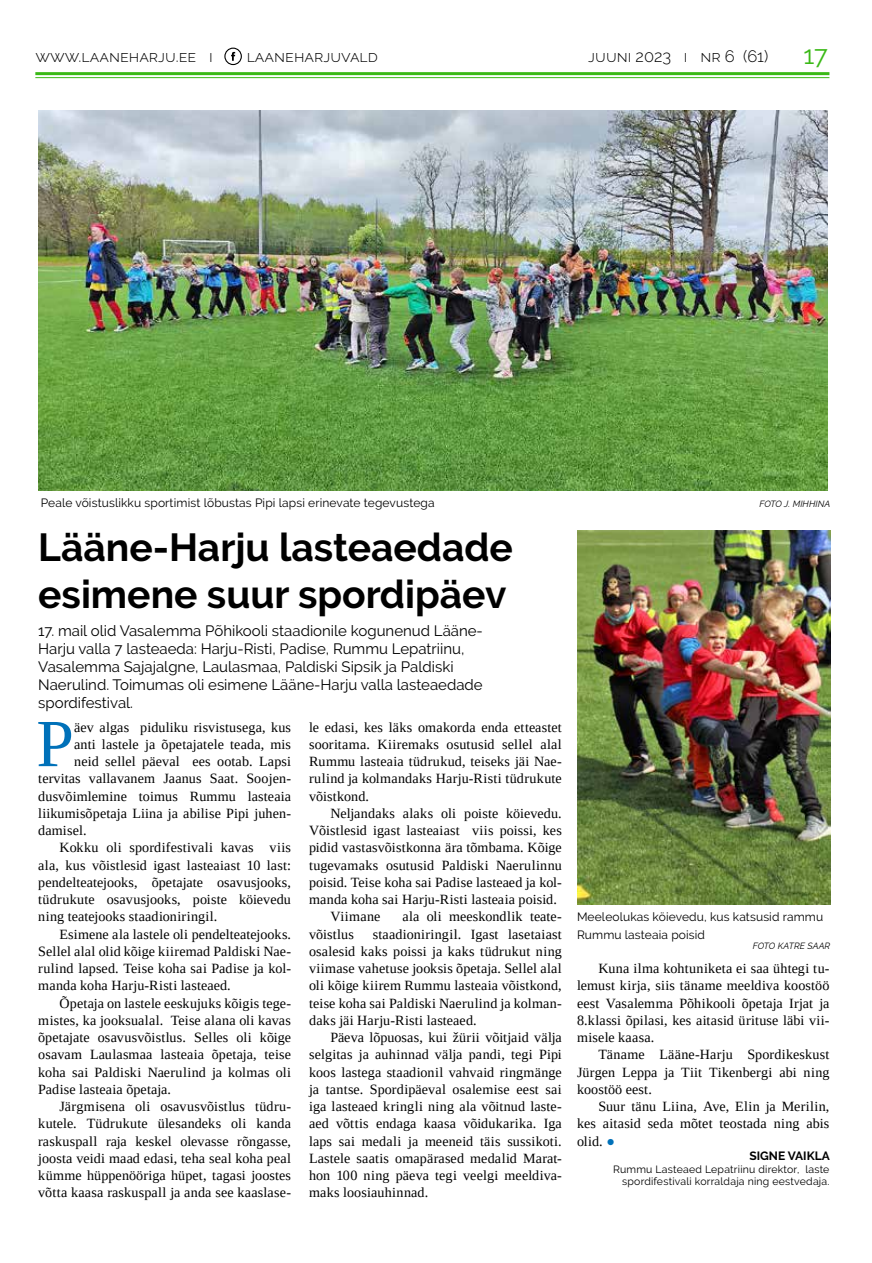
<style>
.page{position:relative;width:872px;height:1263px;background:#fff}
.page>*{position:absolute;margin:0;border:0;box-sizing:border-box;transform-origin:0 0}
.t1{font:67.5px "Tinos";color:#0071b9}
.t2{font:700 39px/46.8px "Raleway";color:#000}
.t3{font:25.5px "Raleway";color:#3ab916}
.t4{font:300 16.5px "Raleway";color:#000}
.t5{font:15px/18px "Raleway";color:#000}
.t6{font:14.1px/17.2px "Tinos";letter-spacing:.01em;color:#000;text-align:justify}
.t7{font:12px/17.2px "Raleway";letter-spacing:.01em;color:#000}
.t8{font:700 12px "Raleway";color:#000}
.t9{font:10.5px/12.6px "Raleway";letter-spacing:.02em;color:#000;text-align:right}
.t10{font:italic 9px "Raleway";letter-spacing:.01em;color:#000}
.s1{color:#0071b9}
</style>
<div class="page">
<svg style="left:224px;top:48px;width:18px;height:17px"></svg>
<hr style="left:35px;top:72px;width:794px;height:3px;background:#3ab916">
<hr style="left:35px;top:77px;width:794px;height:1px;background:#3ab916">
<img style="left:577px;top:531px;width:253px;height:373px">
<img style="left:38px;top:111px;width:789px;height:379px">
<p class="t4" style="left:35px;top:47px;width:179px">www.laaneharju.ee i</p>
<p class="t4" style="left:247px;top:47px;width:133px">laaneharjuvald</p>
<p class="t4" style="left:588px;top:47px;width:181px">juuni 2023 i nr 6 (61)</p>
<h3 class="t3" style="left:803px;top:40px;width:26px">17</h3>
<p class="t7" style="left:41px;top:494px;width:395px">Peale võistuslikku sportimist lõbustas Pipi lapsi erinevate tegevustega</p>
<p class="t10" style="left:759px;top:499px;width:73px">FOTO J. MIHHINA</p>
<h2 class="t2" style="left:38px;top:524px;width:476px">Lääne-Harju lasteaedade esimene suur spordipäev</h2>
<p class="t5" style="left:38px;top:622px;width:446px">17. mail olid Vasalemma Põhikooli staadionile kogunenud Lääne-Harju valla 7 lasteaeda: Harju-Risti, Padise, Rummu Lepatriinu, Vasalemma Sajajalgne, Laulasmaa, Paldiski Sipsik ja Paldiski Naerulind. Toimumas oli esimene Lääne-Harju valla lasteaedade spordifestival.</p>
<h1 class="t1" style="left:36px;top:700px;width:39px">P</h1>
<p class="t6" style="left:74px;top:718px;width:218px">äev algas piduliku risvistusega, kus</p>
<p class="t6" style="left:74px;top:735px;width:218px">anti lastele ja õpetajatele teada, mis</p>
<p class="t6" style="left:74px;top:753px;width:218px">neid sellel päeval ees ootab. Lapsi</p>
<p class="t6" style="left:38px;top:770px;width:254px">tervitas vallavanem Jaanus Saat. Soojen-</p>
<p class="t6" style="left:38px;top:787px;width:254px">dusvõimlemine toimus Rummu lasteaia</p>
<p class="t6" style="left:38px;top:804px;width:254px">liikumisõpetaja Liina ja abilise Pipi juhen-</p>
<p class="t6" style="left:38px;top:822px;width:50px">damisel.</p>
<p class="t6" style="left:60px;top:839px;width:233px">Kokku oli spordifestivali kavas viis</p>
<p class="t6" style="left:38px;top:856px;width:254px">ala, kus võistlesid igast lasteaiast 10 last:</p>
<p class="t6" style="left:38px;top:873px;width:254px">pendelteatejooks, õpetajate osavusjooks,</p>
<p class="t6" style="left:38px;top:891px;width:254px">tüdrukute osavusjooks, poiste köievedu</p>
<p class="t6" style="left:38px;top:908px;width:181px">ning teatejooks staadioniringil.</p>
<p class="t6" style="left:60px;top:925px;width:233px">Esimene ala lastele oli pendelteatejooks.</p>
<p class="t6" style="left:38px;top:942px;width:254px">Sellel alal olid kõige kiiremad Paldiski Nae-</p>
<p class="t6" style="left:38px;top:960px;width:254px">rulind lapsed. Teise koha sai Padise ja kol-</p>
<p class="t6" style="left:38px;top:977px;width:194px">manda koha Harju-Risti lasteaed.</p>
<p class="t6" style="left:60px;top:994px;width:233px">Õpetaja on lastele eeskujuks kõigis tege-</p>
<p class="t6" style="left:38px;top:1011px;width:254px">mistes, ka jooksualal. Teise alana oli kavas</p>
<p class="t6" style="left:38px;top:1029px;width:254px">õpetajate osavusvõistlus. Selles oli kõige</p>
<p class="t6" style="left:38px;top:1046px;width:254px">osavam Laulasmaa lasteaia õpetaja, teise</p>
<p class="t6" style="left:38px;top:1063px;width:254px">koha sai Paldiski Naerulind ja kolmas oli</p>
<p class="t6" style="left:38px;top:1080px;width:134px">Padise lasteaia õpetaja.</p>
<p class="t6" style="left:60px;top:1098px;width:233px">Järgmisena oli osavusvõistlus tüdru-</p>
<p class="t6" style="left:38px;top:1115px;width:254px">kutele. Tüdrukute ülesandeks oli kanda</p>
<p class="t6" style="left:38px;top:1132px;width:254px">raskuspall raja keskel olevasse rõngasse,</p>
<p class="t6" style="left:38px;top:1149px;width:254px">joosta veidi maad edasi, teha seal koha peal</p>
<p class="t6" style="left:38px;top:1167px;width:254px">kümme hüppenööriga hüpet, tagasi joostes</p>
<p class="t6" style="left:38px;top:1184px;width:254px">võtta kaasa raskuspall ja anda see kaaslase-</p>
<p class="t6" style="left:309px;top:718px;width:254px">le edasi, kes läks omakorda enda etteastet sooritama. Kiiremaks osutusid sellel alal Rummu lasteaia tüdrukud, teiseks jäi Nae&shy;rulind ja kolmandaks Harju-Risti tüdrukute võistkond.</p>
<p class="t6" style="left:330px;top:804px;width:233px">Neljandaks alaks oli poiste köievedu.</p>
<p class="t6" style="left:309px;top:822px;width:254px">Võistlesid igast lasteaiast viis poissi, kes</p>
<p class="t6" style="left:309px;top:839px;width:254px">pidid vastasvõistkonna ära tõmbama. Kõige</p>
<p class="t6" style="left:309px;top:856px;width:254px">tugevamaks osutusid Paldiski Naerulinnu</p>
<p class="t6" style="left:309px;top:873px;width:254px">poisid. Teise koha sai Padise lasteaed ja kol-</p>
<p class="t6" style="left:309px;top:891px;width:249px">manda koha sai Harju-Risti lasteaia poisid.</p>
<p class="t6" style="left:330px;top:908px;width:52px">Viimane</p>
<p class="t6" style="left:402px;top:908px;width:161px">ala oli meeskondlik teate-</p>
<p class="t6" style="left:309px;top:925px;width:46px">võistlus</p>
<p class="t6" style="left:309px;top:925px;width:254px;text-indent:64px">staadioniringil. Igast lasetaiast osalesid kaks poissi ja kaks tüdrukut ning viimase vahetuse jooksis õpetaja. Sellel alal oli kõige kiirem Rummu lasteaia võistkond, teise koha sai Paldiski Naerulind ja kolman&shy;daks jäi Harju-Risti lasteaed.</p>
<p class="t6" style="left:309px;top:1029px;width:254px;text-indent:21px">Päeva lõpuosas, kui žürii võitjaid välja selgitas ja auhinnad välja pandi, tegi Pipi koos lastega staadionil vahvaid ringmänge ja tantse. Spordipäeval osalemise eest sai iga lasteaed kringli ning ala võitnud laste&shy;aed võttis endaga kaasa võidukarika. Iga laps sai medali ja meeneid täis sussikoti.<br>Lastele saatis omapärased medalid Marat&shy;hon 100 ning päeva tegi veelgi meeldiva&shy;maks loosiauhinnad.</p>
<p class="t7" style="left:577px;top:908px;width:247px">Meeleolukas kö ievedu, kus katsusid rammu<br>Rummu lasteaia poisid</p>
<p class="t10" style="left:752px;top:941px;width:79px">FOTO KATRE SAAR</p>
<p class="t6" style="left:577px;top:960px;width:254px;text-indent:21px">Kuna ilma kohtuniketa ei saa ühtegi tu&shy;lemust kirja, siis täname meeldiva koostöö eest Vasalemma Põhikooli õpetaja Irjat ja 8.klassi õpilasi, kes aitasid ürituse läbi vii&shy;misele kaasa.</p>
<p class="t6" style="left:577px;top:1046px;width:254px;text-indent:21px">Täname Lääne-Harju Spordikeskust Jürgen Leppa ja Tiit Tikenbergi abi ning koostöö eest.</p>
<p class="t6" style="left:577px;top:1098px;width:254px;text-indent:21px">Suur tänu Liina, Ave, Elin ja Merilin, kes aitasid seda mõtet teostada ning abis olid. <span class="s1">●</span></p>
<p class="t8" style="left:749px;top:1149px;width:82px">SIGNE VAIKLA</p>
<p class="t9" style="left:613px;top:1163px;width:218px">Rummu Lasteaed Lepatriinu direktor, laste spordifestivali korraldaja ning eestvedaja.</p>
</div>
